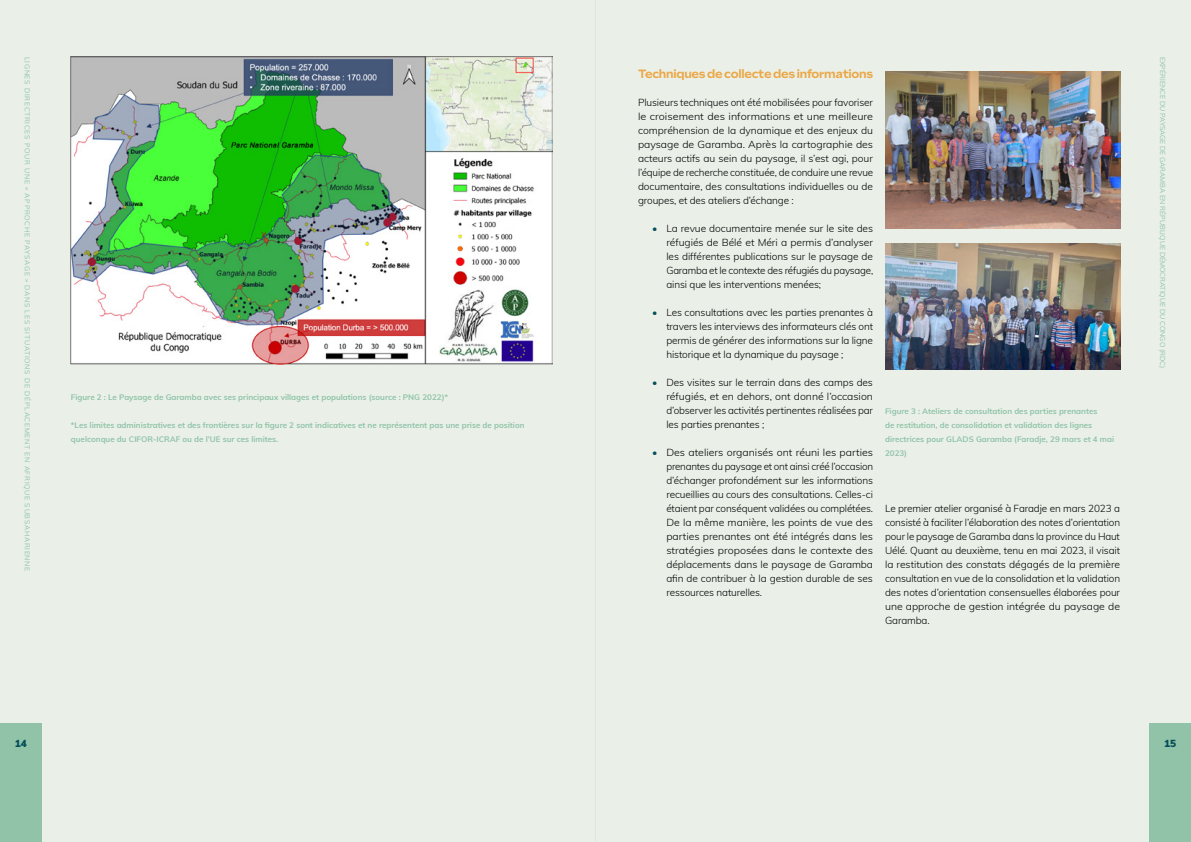
<style>
.page{position:relative;width:1191px;height:842px;background:#fff}
.page>*{position:absolute;margin:0;border:0;box-sizing:border-box;transform-origin:0 0}
.t1{font:700 12px "Sculpin";letter-spacing:-.02em;color:#eaa848}
.t2{font:300 10px/14px "Muli";letter-spacing:-.01em;color:#000;text-align:justify}
.t3{font:300 10px/14px "Muli";letter-spacing:-.01em;color:#000;text-align:justify;scale:1.06 1}
.t4{font:900 10px "Muli";color:#064e58}
.t5{font:700 8px/14px "Muli";color:#90c3a8}
.t6{font:7px "Muli";letter-spacing:.095em;color:#90c3a8}
.t7{font:7px "Muli";color:#90c3a8}
.s1{color:#064e58}
</style>
<div class="page">
<div style="left:0;top:0;width:595px;height:842px;background:#eaf0e8"></div>
<div style="left:595px;top:0;width:596px;height:842px;background:#eaf0e8"></div>
<img style="left:71px;top:57px;width:482px;height:307px">
<img style="left:885px;top:243px;width:235px;height:126px">
<img style="left:885px;top:72px;width:235px;height:156px">
<div style="left:0;top:723px;width:42px;height:119px;background:#90c3a8"></div>
<div style="left:1149px;top:723px;width:42px;height:119px;background:#90c3a8"></div>
<p class="t6" style="left:33px;top:57px;width:516px;rotate:90deg">LIGNES DIRECTRICES POUR UNE « APPROCHE PAYSAGE » DANS LES SITUATIONS DE DÉPLACEMENT EN AFRIQUE SUBSAHARIENNE</p>
<p class="t7" style="left:1167px;top:57px;width:313px;rotate:90deg">EXPÉRIENCE DU PAYSAGE DE GARAMBA EN RÉPUBLIQUE DÉMOCRATIQUE DU CONGO (RDC)</p>
<p class="t1" style="left:638px;top:67px;width:236px">Techniques de collecte des informations</p>
<p class="t2" style="left:638px;top:95px;width:237px">Plusieurs techniques ont été mobilisées pour favoriser le croisement des informations et une meilleure compréhension de la dynamique et des enjeux du paysage de Garamba. Après la cartographie des acteurs actifs au sein du paysage, il s’est agi, pour l’équipe de recherche constituée, de conduire une revue documentaire, des consultations individuelles ou de groupes, et des ateliers d’échange :</p>
<p class="t2" style="left:666px;top:221px;width:208px;text-indent:-14px"><span class="s1">•</span> La revue documentaire menée sur le site des réfugiés de Bélé et Méri a permis d’analyser les différentes publications sur le paysage de Garamba et le contexte des réfugiés du paysage, ainsi que les interventions menées;</p>
<p class="t2" style="left:666px;top:305px;width:208px;text-indent:-14px"><span class="s1">•</span> Les consultations avec les parties prenantes à travers les interviews des informateurs clés ont permis de générer des informations sur la ligne historique et la dynamique du paysage ;</p>
<p class="t2" style="left:666px;top:375px;width:208px;text-indent:-14px"><span class="s1">•</span> Des visites sur le terrain dans des camps des réfugiés, et en dehors, ont donné l’occasion d’observer les activités pertinentes réalisées par les parties prenantes ;</p>
<p class="t3" style="left:666px;top:445px;width:196px;text-indent:-14px"><span class="s1">•</span> Des ateliers organisés ont réuni les parties prenantes du paysage et ont ainsi créé l’occasion d’échanger profondément sur les informations recueillies au cours des consultations. Celles-ci étaient par conséquent validées ou complétées.<br>De la même manière, les points de vue des parties prenantes ont été intégrés dans les stratégies proposées dans le contexte des déplacements dans le paysage de Garamba afin de contribuer à la gestion durable de ses ressources naturelles.</p>
<p class="t5" style="left:71px;top:390px;width:379px">Figure 2 : Le Paysage de Garamba avec ses principaux villages et populations (source : PNG 2022)*</p>
<p class="t5" style="left:71px;top:418px;width:455px">*Les limites administratives et des frontières sur la figure 2 sont indicatives et ne représentent pas une prise de position quelconque du CIFOR-ICRAF ou de l’UE sur ces limites.</p>
<p class="t5" style="left:885px;top:404px;width:231px">Figure 3 : Ateliers de consultation des parties prenantes<br>de restitution, de consolidation et validation des lignes directrices pour GLADS Garamba (Faradje, 29 mars et 4 mai 2023)</p>
<p class="t2" style="left:885px;top:501px;width:237px">Le premier atelier organisé à Faradje en mars 2023 a consisté à faciliter l’élaboration des notes d’orientation pour le paysage de Garamba dans la province du Haut Uélé. Quant au deuxième, tenu en mai 2023, il visait la restitution des constats dégagés de la première consultation en vue de la consolidation et la validation des notes d’orientation consensuelles élaborées pour une approche de gestion intégrée du paysage de Garamba.</p>
<p class="t4" style="left:15px;top:736px;width:13px">14</p>
<p class="t4" style="left:1164px;top:736px;width:13px">15</p>
</div>
